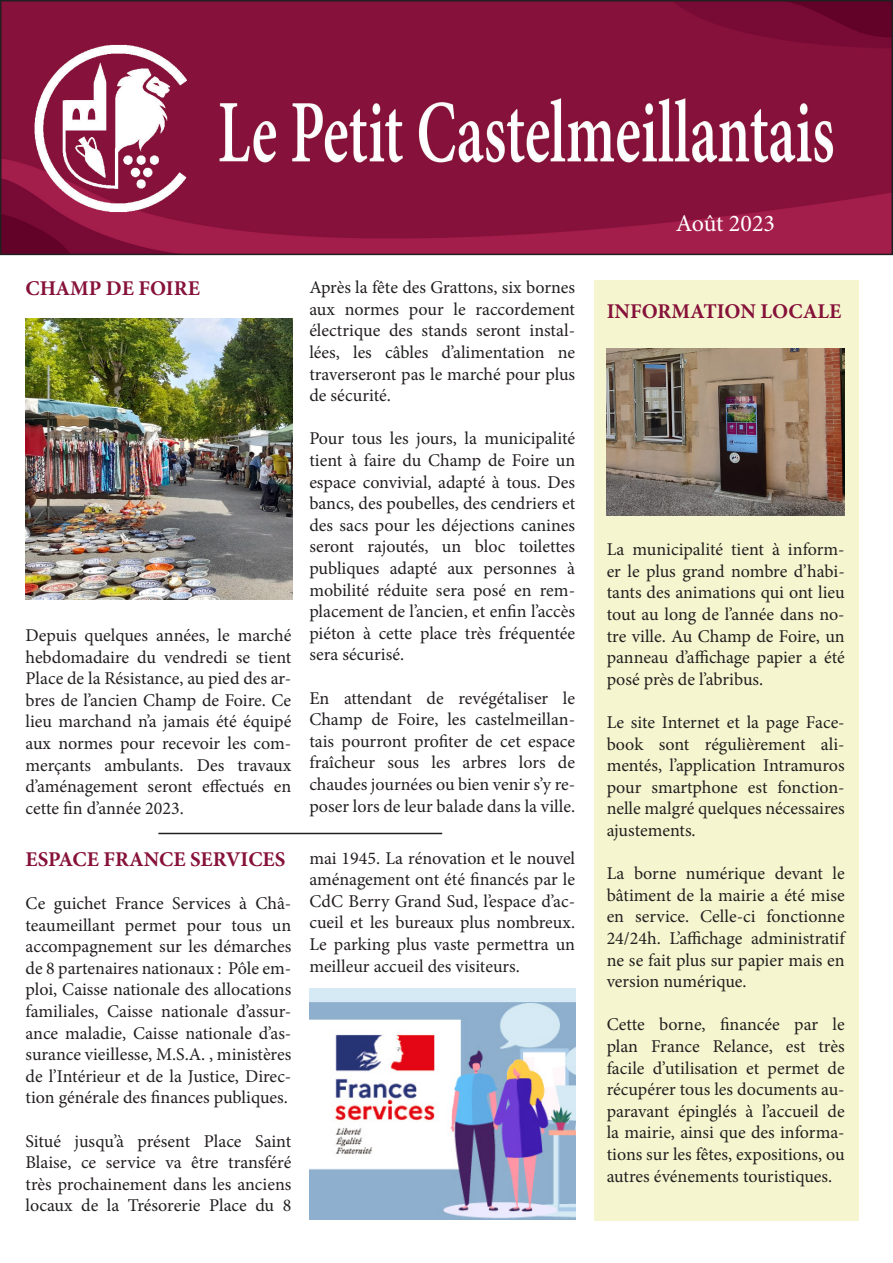
<style>
.page{position:relative;width:893px;height:1263px;background:#fff}
.page>*{position:absolute;margin:0;border:0;box-sizing:border-box;transform-origin:0 0}
.t1{font:24px "Minion Pro";letter-spacing:-.005em;color:#fff}
.t2{font:700 21px "Minion Pro";color:#86113a}
.t3{font:18px/21.6px "Minion Pro";color:#231f20;text-align:justify}
</style>
<div class="page">
<img style="left:3px;top:3px;width:887px;height:249px">
<div style="left:0;top:0;width:893px;height:255px;border:2px solid #231f20"></div>
<div style="left:595px;top:280px;width:264px;height:940px;background:#f5f6cf"></div>
<img style="left:607px;top:349px;width:238px;height:166px">
<img style="left:26px;top:319px;width:266px;height:281px">
<img style="left:309px;top:989px;width:266px;height:231px">
<hr style="left:158px;top:833px;width:284px;height:1px;background:#231f20">
<p class="t2" style="left:26px;top:274px;width:176px">CHAMP DE FOIRE</p>
<p class="t3" style="left:26px;top:624px;width:267px">Depuis quelques années, le marché hebdomadaire du vendredi se tient Place de la Résistance, au pied des ar&shy;bres de l’ancien Champ de Foire. Ce lieu marchand n’a jamais été équipé aux normes pour recevoir les com&shy;merçants ambulants. Des travaux d’aménagement seront effectués en cette fin d’année 2023.</p>
<p class="t2" style="left:26px;top:844px;width:261px">ESPACE FRANCE SERVICES</p>
<p class="t3" style="left:26px;top:892px;width:267px">Ce guichet France Services à Châ&shy;teaumeillant permet pour tous un accompagnement sur les démarches de 8 partenaires nationaux : Pôle em&shy;ploi, Caisse nationale des allocations familiales, Caisse nationale d’assur&shy;ance maladie, Caisse nationale d’as&shy;surance vieillesse, M.S.A. , ministères de l’Intérieur et de la Justice, Direc&shy;tion générale des finances publiques.</p>
<p class="t3" style="left:26px;top:1130px;width:267px">Situé jusqu’à présent Place Saint Blaise, ce service va être transféré très prochainement dans les anciens locaux de la Trésorerie Place du 8</p>
<p class="t3" style="left:309px;top:277px;width:267px">Après la fête des Grattons, six bornes aux normes pour le raccordement électrique des stands seront instal&shy;lées, les câbles d’alimentation ne traverseront pas le marché pour plus de sécurité.</p>
<p class="t3" style="left:309px;top:428px;width:267px">Pour tous les jours, la municipalité tient à faire du Champ de Foire un espace convivial, adapté à tous. Des bancs, des poubelles, des cendriers et des sacs pour les déjections canines seront rajoutés, un bloc toilettes publiques adapté aux personnes à mobilité réduite sera posé en rem&shy;placement de l’ancien, et enfin l’accès piéton à cette place très fréquentée sera sécurisé.</p>
<p class="t3" style="left:309px;top:687px;width:267px">En attendant de revégétaliser le Champ de Foire, les castelmeillan&shy;tais pourront profiter de cet espace fraîcheur sous les arbres lors de chaudes journées ou bien venir s’y re&shy;poser lors de leur balade dans la ville.</p>
<p class="t3" style="left:309px;top:847px;width:267px">mai 1945. La rénovation et le nouvel aménagement ont été financés par le CdC Berry Grand Sud, l’espace d’ac&shy;cueil et les bureaux plus nombreux.<br>Le parking plus vaste permettra un meilleur accueil des visiteurs.</p>
<p class="t1" style="left:676px;top:207px;width:101px">Août 2023</p>
<p class="t2" style="left:607px;top:296px;width:236px">INFORMATION LOCALE</p>
<p class="t3" style="left:607px;top:539px;width:240px">La municipalité tient à inform&shy;er le plus grand nombre d’habi&shy;tants des animations qui ont lieu tout au long de l’année dans no&shy;tre ville. Au Champ de Foire, un panneau d’affichage papier a été posé près de l’abribus.</p>
<p class="t3" style="left:607px;top:711px;width:240px">Le site Internet et la page Face&shy;book sont régulièrement ali&shy;mentés, l’application Intramuros pour smartphone est fonction&shy;nelle malgré quelques nécessaires ajustements.</p>
<p class="t3" style="left:607px;top:863px;width:240px">La borne numérique devant le bâtiment de la mairie a été mise en service. Celle-ci fonctionne 24/24h. L’affichage administratif ne se fait plus sur papier mais en version numérique.</p>
<p class="t3" style="left:607px;top:1014px;width:240px">Cette borne, financée par le plan France Relance, est très facile d’utilisation et permet de récupérer tous les documents au&shy;paravant épinglés à l’accueil de la mairie, ainsi que des informa&shy;tions sur les fêtes, expositions, ou autres événements touristiques.</p>
</div>
